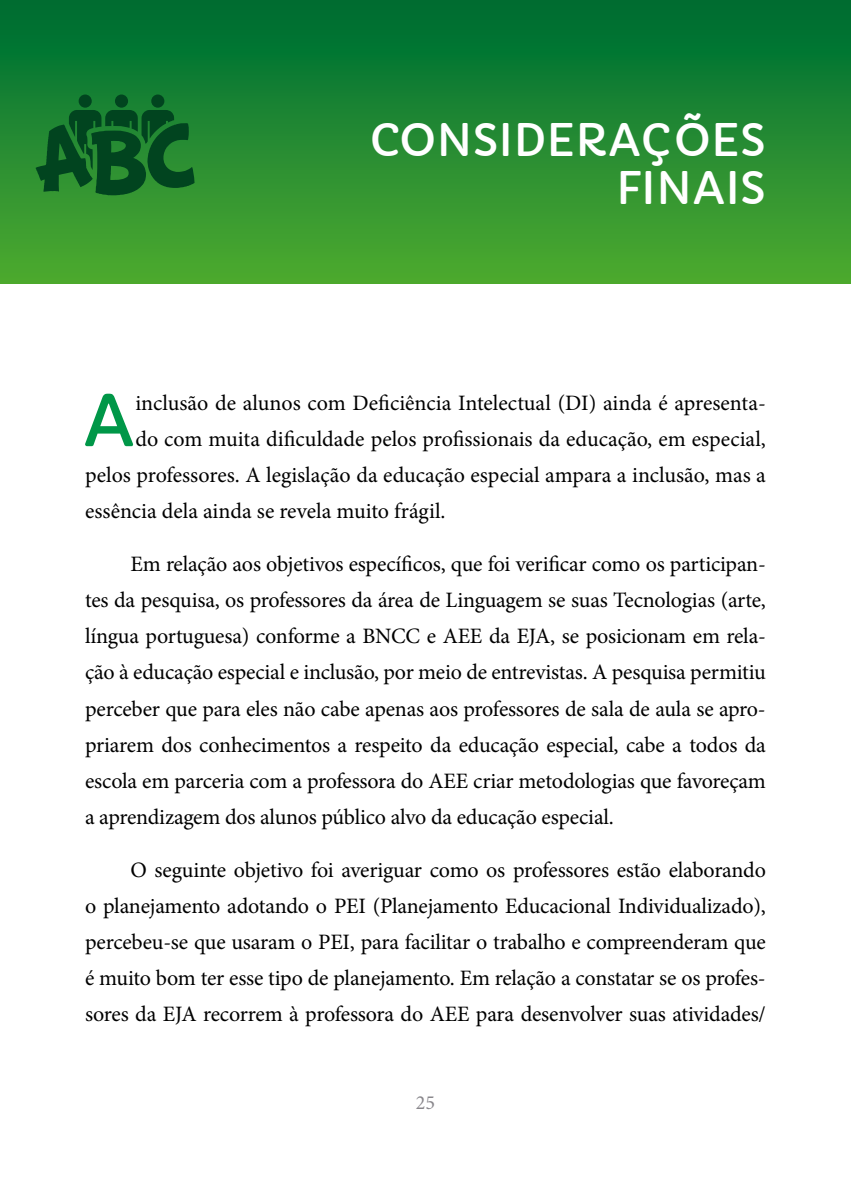
<style>
.page{position:relative;width:851px;height:1191px;background:#fff}
.page>*{position:absolute;margin:0;border:0;box-sizing:border-box;transform-origin:0 0}
.t1{font:70px "Capriola";color:#009748}
.t2{font:44px/48px "Capriola";color:#fff;text-align:right}
.t3{font:22px/36px "Minion Pro";letter-spacing:-.005em;color:#000;text-align:justify}
.t4{font:20px "Minion Pro";color:#89878c}
</style>
<div class="page">
<div style="left:0;top:0;width:850px;height:283px;background:linear-gradient(to bottom,#006b33,#4faa30)"></div>
<svg style="left:35px;top:94px;width:159px;height:101px;background:#126628"></svg>
<h2 class="t2" style="left:370px;top:117px;width:397px">CONSIDERAÇÕES<br>FINAIS</h2>
<h1 class="t1" style="left:83px;top:378px;width:54px">A</h1>
<p class="t3" style="left:135px;top:385px;width:632px">inclusão de alunos com Deficiência Intelectual (DI) ainda é apresenta-</p>
<p class="t3" style="left:135px;top:421px;width:632px">do com muita dificuldade pelos profissionais da educação, em especial,</p>
<p class="t3" style="left:85px;top:457px;width:682px">pelos professores. A legislação da educação especial ampara a inclusão, mas a</p>
<p class="t3" style="left:85px;top:493px;width:362px">essência dela ainda se revela muito frágil.</p>
<p class="t3" style="left:85px;top:546px;width:682px;text-indent:45px">Em relação aos objetivos específicos, que foi verificar como os participan&shy;tes da pesquisa, os professores da área de Linguagem se suas Tecnologias (arte, língua portuguesa) conforme a BNCC e AEE da EJA, se posicionam em rela&shy;ção à educação especial e inclusão, por meio de entrevistas. A pesquisa permitiu perceber que para eles não cabe apenas aos professores de sala de aula se apro&shy;priarem dos conhecimentos a respeito da educação especial, cabe a todos da escola em parceria com a professora do AEE criar metodologias que favoreçam a aprendizagem dos alunos público alvo da educação especial.</p>
<p class="t3" style="left:85px;top:851px;width:682px;text-indent:45px">O seguinte objetivo foi averiguar como os professores estão elaborando o planejamento adotando o PEI (Planejamento Educacional Individualizado), percebeu-se que usaram o PEI, para facilitar o trabalho e compreenderam que é muito bom ter esse tipo de planejamento. Em relação a constatar se os profes&shy;sores da EJA recorrem à professora do AEE para desenvolver suas atividades/</p>
<p class="t4" style="left:416px;top:1088px;width:21px">25</p>
</div>
